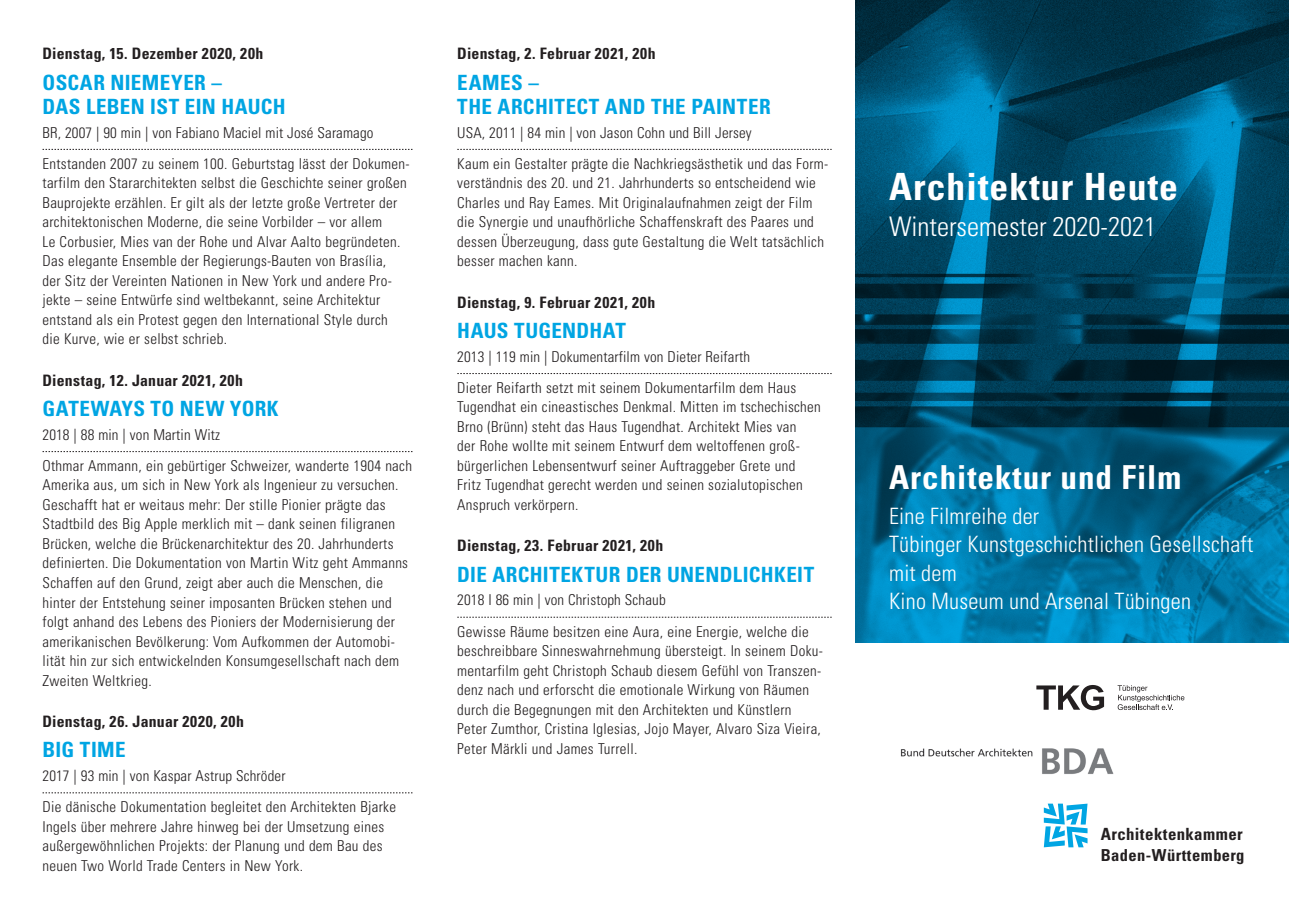
<style>
.page{position:relative;width:1289px;height:919px;background:#fff}
.page>*{position:absolute;margin:0;border:0;box-sizing:border-box;transform-origin:0 0}
.t1{font:700 condensed 37.5px "Univers";letter-spacing:.03em;color:#fff}
.t2{font:700 condensed 33px "Univers";letter-spacing:.03em;color:#fff}
.t3{font:300 condensed 27px "Univers";color:#fff}
.t4{font:300 condensed 22.5px/28.5px "Univers";letter-spacing:.01em;color:#fff}
.t5{font:700 condensed 21px/24px "Univers";letter-spacing:.015em;color:#00a5e3}
.t6{font:700 condensed 16.8px "Univers";letter-spacing:.03em;color:#231f20}
.t7{font:700 condensed 16.5px "Univers";letter-spacing:.03em;color:#231f20}
.t8{font:700 condensed 15.75px "Univers";letter-spacing:.02em;color:#231f20}
.t9{font:300 condensed 15px/19.5px "Univers";letter-spacing:.02em;color:#231f20}
</style>
<div class="page">
<img style="left:900px;top:748px;width:214px;height:26px">
<svg style="left:1043px;top:803px;width:44px;height:44px"></svg>
<svg style="left:1117px;top:685px;width:67px;height:25px"></svg>
<svg style="left:1036px;top:685px;width:68px;height:25px"></svg>
<img style="left:855px;top:0;width:433px;height:642px">
<svg style="left:43px;top:149px;width:369px;height:1px"></svg>
<svg style="left:43px;top:451px;width:369px;height:1px"></svg>
<svg style="left:43px;top:792px;width:369px;height:1px"></svg>
<svg style="left:457px;top:149px;width:374px;height:1px"></svg>
<svg style="left:457px;top:373px;width:374px;height:1px"></svg>
<svg style="left:457px;top:617px;width:374px;height:1px"></svg>
<p class="t8" style="left:43px;top:44px;width:222px">Dienstag, 15. Dezember 2020, 20h</p>
<h3 class="t5" style="left:43px;top:70px;width:245px">OSCAR NIEMEYER –<br>DAS LEBEN IST EIN HAUCH</h3>
<p class="t9" style="left:43px;top:117px;width:368px;line-height:31.2px">BR, 2007 | 90 min | von Fabiano Maciel mit José Saramago<br>Entstanden 2007 zu seinem 100. Geburtstag lässt der Dokumen-</p>
<p class="t9" style="left:43px;top:173px;width:366px">tarfilm den Stararchitekten selbst die Geschichte seiner großen Bauprojekte erzählen. Er gilt als der letzte große Vertreter der architektonischen Moderne, die seine Vorbilder – vor allem<br>Le Corbusier, Mies van der Rohe und Alvar Aalto begründeten.<br>Das elegante Ensemble der Regierungs-Bauten von Brasília, der Sitz der Vereinten Nationen in New York und andere Pro&shy;jekte – seine Entwürfe sind weltbekannt, seine Architektur entstand als ein Protest gegen den International Style durch die Kurve, wie er selbst schrieb.</p>
<p class="t8" style="left:43px;top:370px;width:202px">Dienstag, 12. Januar 2021, 20h</p>
<h3 class="t5" style="left:43px;top:396px;width:237px">GATEWAYS TO NEW YORK</h3>
<p class="t9" style="left:43px;top:419px;width:371px;line-height:31.2px">2018 | 88 min | von Martin Witz<br>Othmar Ammann, ein gebürtiger Schweizer, wanderte 1904 nach</p>
<p class="t9" style="left:43px;top:475px;width:367px">Amerika aus, um sich in New York als Ingenieur zu versuchen.<br>Geschafft hat er weitaus mehr: Der stille Pionier prägte das Stadtbild des Big Apple merklich mit – dank seinen filigranen Brücken, welche die Brückenarchitektur des 20. Jahrhunderts definierten. Die Dokumentation von Martin Witz geht Ammanns Schaffen auf den Grund, zeigt aber auch die Menschen, die hinter der Entstehung seiner imposanten Brücken stehen und folgt anhand des Lebens des Pioniers der Modernisierung der amerikanischen Bevölkerung: Vom Aufkommen der Automobi&shy;lität hin zur sich entwickelnden Konsumgesellschaft nach dem Zweiten Weltkrieg.</p>
<p class="t8" style="left:43px;top:711px;width:203px">Dienstag, 26. Januar 2020, 20h</p>
<h3 class="t5" style="left:43px;top:737px;width:85px">BIG TIME</h3>
<p class="t9" style="left:43px;top:760px;width:355px;line-height:31.2px">2017 | 93 min | von Kaspar Astrup Schröder<br>Die dänische Dokumentation begleitet den Architekten Bjarke</p>
<p class="t9" style="left:43px;top:816px;width:343px;text-align:justify">Ingels über mehrere Jahre hinweg bei der Umsetzung eines außergewöhnlichen Projekts: der Planung und dem Bau des neuen Two World Trade Centers in New York.</p>
<p class="t8" style="left:457px;top:44px;width:200px">Dienstag, 2. Februar 2021, 20h</p>
<h3 class="t5" style="left:457px;top:70px;width:315px">EAMES –<br>THE ARCHITECT AND THE PAINTER</h3>
<p class="t9" style="left:457px;top:117px;width:372px;line-height:31.2px">USA, 2011 | 84 min | von Jason Cohn und Bill Jersey<br>Kaum ein Gestalter prägte die Nachkriegsästhetik und das Form-</p>
<p class="t9" style="left:457px;top:173px;width:368px">verständnis des 20. und 21. Jahrhunderts so entscheidend wie Charles und Ray Eames. Mit Originalaufnahmen zeigt der Film die Synergie und unaufhörliche Schaffenskraft des Paares und dessen Überzeugung, dass gute Gestaltung die Welt tatsächlich besser machen kann.</p>
<p class="t8" style="left:457px;top:292px;width:200px">Dienstag, 9. Februar 2021, 20h</p>
<h3 class="t5" style="left:457px;top:318px;width:170px">HAUS TUGENDHAT</h3>
<p class="t9" style="left:457px;top:341px;width:340px;line-height:31.2px">2013 | 119 min | Dokumentarfilm von Dieter Reifarth<br>Dieter Reifarth setzt mit seinem Dokumentarfilm dem Haus</p>
<p class="t9" style="left:457px;top:397px;width:365px">Tugendhat ein cineastisches Denkmal. Mitten im tschechischen Brno (Brünn) steht das Haus Tugendhat. Architekt Mies van<br>der Rohe wollte mit seinem Entwurf dem weltoffenen groß&shy;bürgerlichen Lebensentwurf seiner Auftraggeber Grete und Fritz Tugendhat gerecht werden und seinen sozialutopischen Anspruch verkörpern.</p>
<p class="t8" style="left:457px;top:536px;width:207px">Dienstag, 23. Februar 2021, 20h</p>
<h3 class="t5" style="left:457px;top:562px;width:358px">DIE ARCHITEKTUR DER UNENDLICHKEIT</h3>
<p class="t9" style="left:457px;top:584px;width:353px;line-height:31.2px">2018 I 86 min | von Christoph Schaub<br>Gewisse Räume besitzen eine Aura, eine Energie, welche die</p>
<p class="t9" style="left:457px;top:641px;width:367px">beschreibbare Sinneswahrnehmung übersteigt. In seinem Doku&shy;mentarfilm geht Christoph Schaub diesem Gefühl von Transzen&shy;denz nach und erforscht die emotionale Wirkung von Räumen durch die Begegnungen mit den Architekten und Künstlern Peter Zumthor, Cristina Iglesias, Jojo Mayer, Alvaro Siza Vieira, Peter Märkli und James Turrell.</p>
<h1 class="t1" style="left:889px;top:164px;width:290px">Architektur Heute</h1>
<h3 class="t3" style="left:889px;top:210px;width:268px">Wintersemester 2020-2021</h3>
<h2 class="t2" style="left:889px;top:457px;width:293px">Architektur und Film</h2>
<h3 class="t4" style="left:889px;top:501px;width:366px">Eine Filmreihe der<br>Tübinger Kunstgeschichtlichen Gesellschaft mit dem<br>Kino Museum und Arsenal Tübingen</h3>
<p class="t6" style="left:1100px;top:823px;width:144px">Architektenkammer</p>
<p class="t7" style="left:1100px;top:845px;width:145px">Baden-Württemberg</p>
</div>
